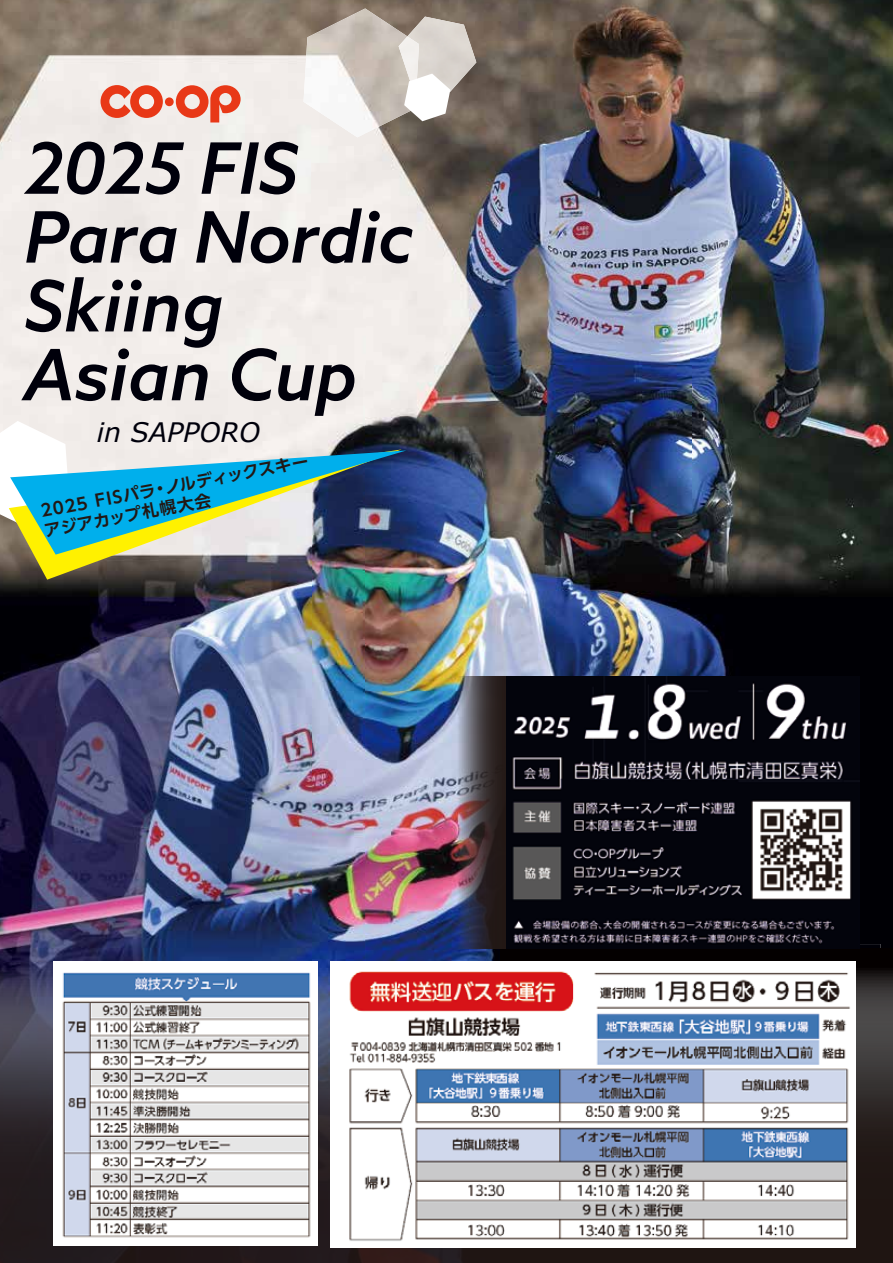
<style>
.page{position:relative;width:893px;height:1263px;background:#fff}
.page>*{position:absolute;margin:0;border:0;box-sizing:border-box;transform-origin:0 0}
.t1{font:italic 500 70.95px/68.8px "Azo Sans";letter-spacing:-.01em;color:#00000b}
.t2{font:italic 26.85px "Verdana";color:#00000b}
.t3{font:700 16.5px/19.6px "UD Shin Go Pro De";color:#221815}
</style>
<div class="page">
<img style="left:0;top:0;width:893px;height:938px">
<svg style="left:0;top:938px;width:893px;height:325px;background:#2b2938"></svg>
<img style="left:330px;top:961px;width:525px;height:286px">
<img style="left:54px;top:961px;width:264px;height:284px">
<img style="left:457px;top:676px;width:50px;height:272px">
<img style="left:507px;top:676px;width:353px;height:272px">
<p class="t1" style="left:24px;top:133px;width:391px">2025 FIS<br>Para Nordic<br>Skiing<br>Asian Cup</p>
<p class="t2" style="left:97px;top:415px;width:165px">in SAPPORO</p>
<p class="t3" style="left:39px;top:502px;width:274px;rotate:-11deg">2025 FISパラ・ノルディックスキーアジアカップ札幌大会</p>
</div>
